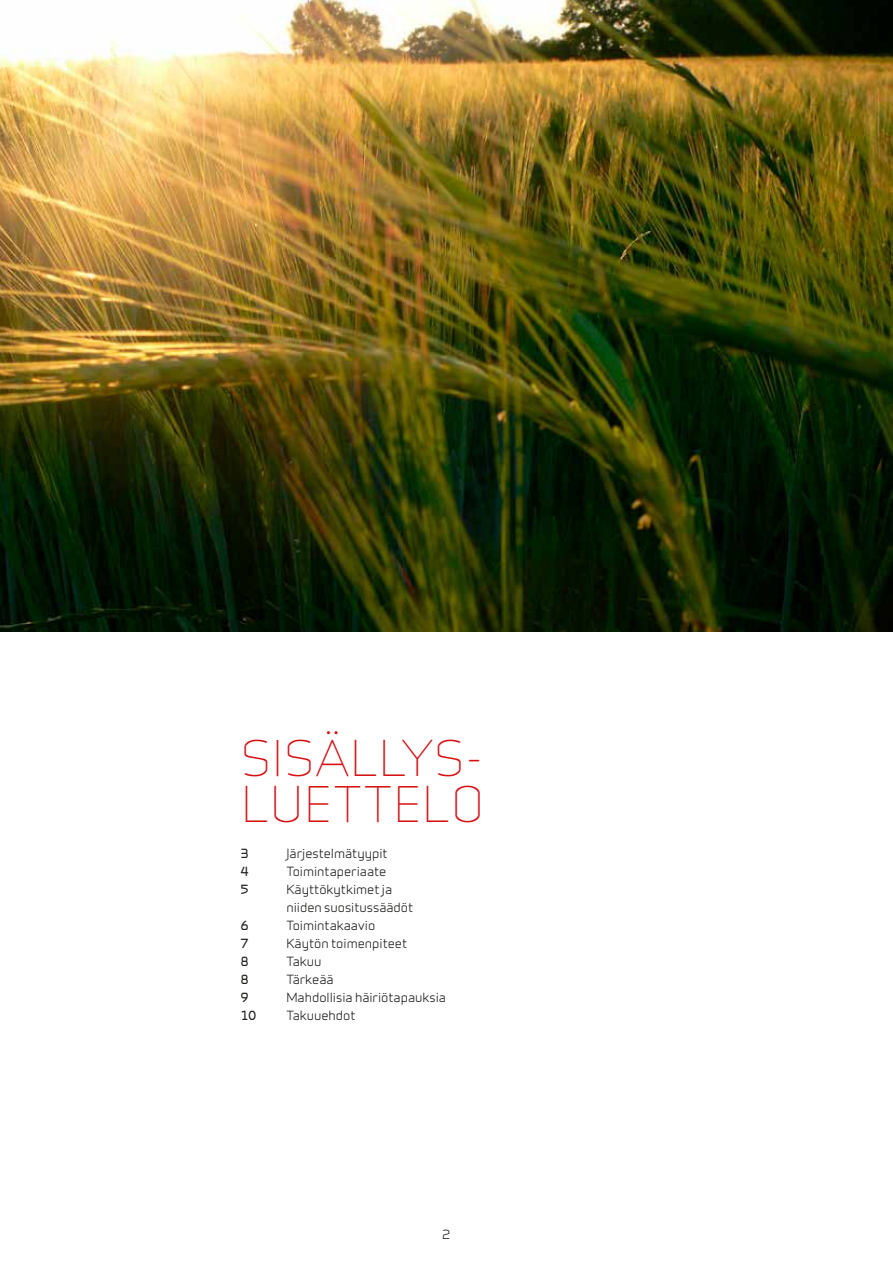
<style>
.page{position:relative;width:893px;height:1263px;background:#fff}
.page>*{position:absolute;margin:0;border:0;box-sizing:border-box;transform-origin:0 0}
.t1{font:46.5px/46.5px "Infinity T Light";letter-spacing:.015em;color:#d51317}
.t2{font:12px/18px "Infinity T Medium";color:#1d1d1b}
.t3{font:12px "Infinity T Bold";color:#1d1d1b}
</style>
<div class="page">
<img style="left:0;top:0;width:893px;height:632px">
<h1 class="t1" style="left:241px;top:740px;width:245px">SISÄLLYS-<br>LUETTELO</h1>
<p class="t3" style="left:241px;top:849px;width:9px">3</p>
<p class="t2" style="left:286px;top:845px;width:103px">Järjestelmätyypit</p>
<p class="t3" style="left:241px;top:867px;width:9px">4</p>
<p class="t2" style="left:286px;top:863px;width:101px">Toimintaperiaate</p>
<p class="t3" style="left:241px;top:885px;width:9px">5</p>
<p class="t2" style="left:286px;top:881px;width:128px">Käyttökytkimet ja niiden suositussäädöt</p>
<p class="t3" style="left:241px;top:921px;width:9px">6</p>
<p class="t2" style="left:286px;top:917px;width:90px">Toimintakaavio</p>
<p class="t3" style="left:241px;top:939px;width:9px">7</p>
<p class="t2" style="left:286px;top:935px;width:122px">Käytön toimenpiteet</p>
<p class="t3" style="left:241px;top:957px;width:9px">8</p>
<p class="t2" style="left:286px;top:953px;width:36px">Takuu</p>
<p class="t3" style="left:241px;top:975px;width:9px">8</p>
<p class="t2" style="left:286px;top:971px;width:49px">Tärkeää</p>
<p class="t3" style="left:241px;top:993px;width:9px">9</p>
<p class="t2" style="left:286px;top:989px;width:161px">Mahdollisia häiriötapauksia</p>
<p class="t3" style="left:241px;top:1011px;width:17px">10</p>
<p class="t2" style="left:286px;top:1007px;width:71px">Takuuehdot</p>
<p class="t2" style="left:443px;top:1226px;width:9px">2</p>
</div>
